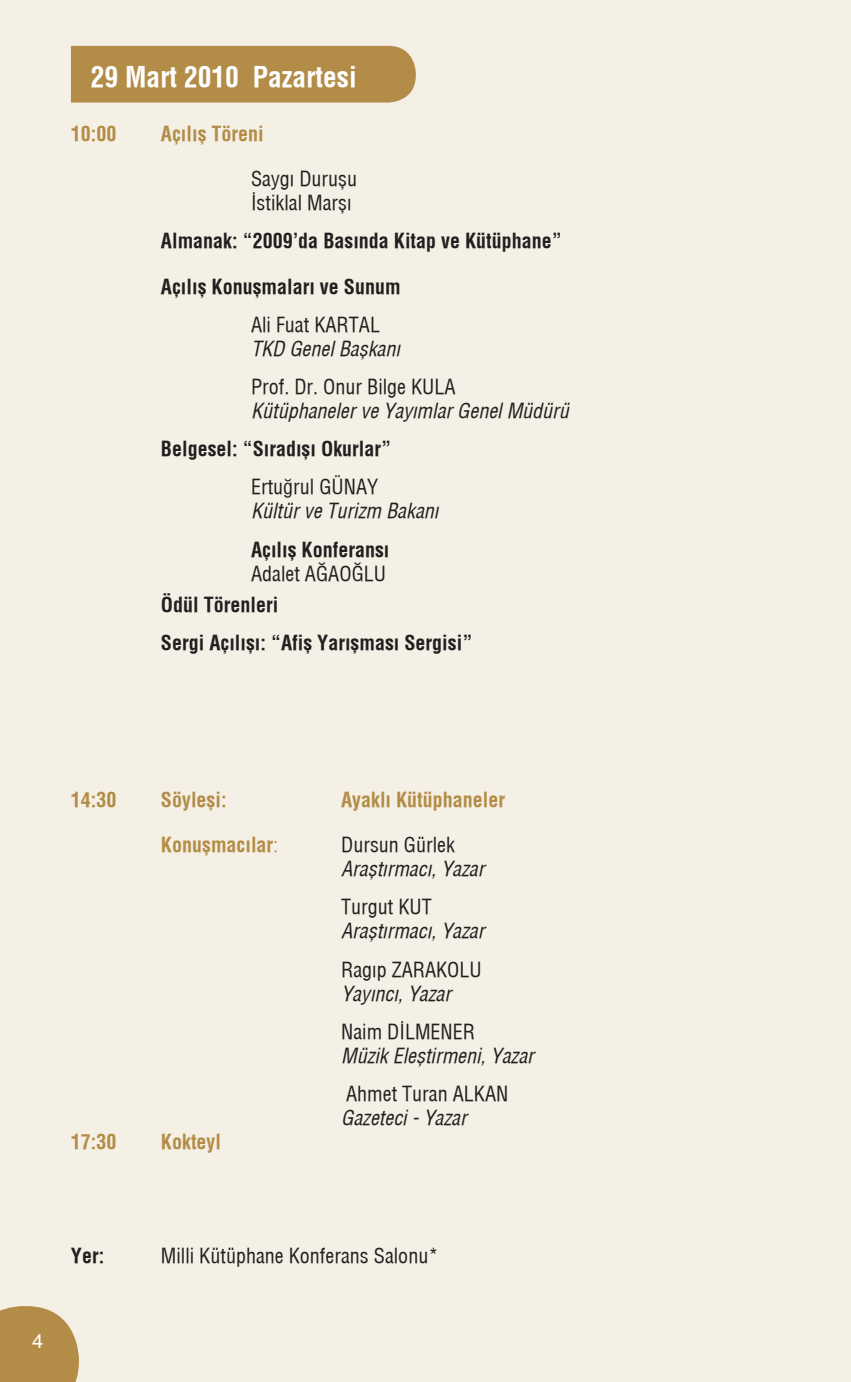
<style>
.page{position:relative;width:851px;height:1382px;background:#fff}
.page>*{position:absolute;margin:0;border:0;box-sizing:border-box;transform-origin:0 0}
.t1{font:700 27.5px "Helvetica Condens";color:#fff}
.t2{font:20px/24px "Helvetica Condensed";color:#231f20}
.t3{font:700 20px/38.2px "Helvetica Condens";color:#231f20}
.t4{font:italic condensed 20px "Helvetica";color:#231f20}
.t5{font:700 20px "Helvetica Condens";color:#b38d47}
.t6{font:20px "Helvetica";color:#fff}
.s1{font-family:"Helvetica Condensed";font-weight:400}
</style>
<div class="page">
<div style="left:0;top:0;width:850px;height:1382px;background:#f5f0e5"></div>
<svg style="left:0;top:1306px;width:79px;height:76px;background:#b99757"></svg>
<hr style="left:850px;top:0;width:1px;height:1382px;background:#f5f0e5">
<div style="left:71px;top:46px;width:345px;height:57px;background:#b38d47"></div>
<h1 class="t1" style="left:91px;top:61px;width:267px">29 Mart 2010 Pazartesi</h1>
<p class="t5" style="left:71px;top:122px;width:47px">10:00</p>
<p class="t5" style="left:161px;top:122px;width:104px">Açılış Töreni</p>
<p class="t2" style="left:251px;top:167px;width:108px">Saygı Duruşu<br>İstiklal Marşı</p>
<p class="t3" style="left:161px;top:222px;width:402px">Almanak: “2009’da Basında Kitap ve Kütüphane”</p>
<p class="t3" style="left:161px;top:267px;width:241px">Açılış Konuşmaları ve Sunum</p>
<p class="t2" style="left:251px;top:312px;width:130px">Ali Fuat KARTAL</p>
<p class="t4" style="left:251px;top:336px;width:150px">TKD Genel Başkanı</p>
<p class="t2" style="left:251px;top:374px;width:206px">Prof. Dr. Onur Bilge KULA</p>
<p class="t4" style="left:251px;top:398px;width:319px">Kütüphaneler ve Yayımlar Genel Müdürü</p>
<p class="t3" style="left:161px;top:430px;width:231px">Belgesel: “Sıradışı Okurlar”</p>
<p class="t2" style="left:251px;top:475px;width:129px">Ertuğrul GÜNAY</p>
<p class="t4" style="left:251px;top:499px;width:189px">Kültür ve Turizm Bakanı</p>
<p class="t3" style="left:251px;top:530px;width:140px">Açılış Konferansı</p>
<p class="t2" style="left:251px;top:561px;width:136px">Adalet AĞAOĞLU</p>
<p class="t3" style="left:161px;top:585px;width:313px">Ödül Törenleri<br>Sergi Açılışı: “Afiş Yarışması Sergisi”</p>
<p class="t5" style="left:71px;top:787px;width:47px">14:30</p>
<p class="t5" style="left:161px;top:787px;width:67px">Söyleşi:</p>
<p class="t5" style="left:341px;top:787px;width:165px">Ayaklı Kütüphaneler</p>
<p class="t5" style="left:161px;top:833px;width:119px">Konuşmacılar<span class="s1">:</span></p>
<p class="t2" style="left:341px;top:832px;width:115px">Dursun Gürlek</p>
<p class="t4" style="left:341px;top:856px;width:145px">Araştırmacı, Yazar</p>
<p class="t2" style="left:341px;top:895px;width:92px">Turgut KUT</p>
<p class="t4" style="left:341px;top:918px;width:145px">Araştırmacı, Yazar</p>
<p class="t2" style="left:341px;top:957px;width:142px">Ragıp ZARAKOLU</p>
<p class="t4" style="left:341px;top:981px;width:111px">Yayıncı, Yazar</p>
<p class="t2" style="left:341px;top:1019px;width:135px">Naim DİLMENER</p>
<p class="t4" style="left:341px;top:1043px;width:194px">Müzik Eleştirmeni, Yazar</p>
<p class="t2" style="left:346px;top:1081px;width:164px">Ahmet Turan ALKAN</p>
<p class="t4" style="left:341px;top:1105px;width:127px">Gazeteci - Yazar</p>
<p class="t5" style="left:71px;top:1129px;width:47px">17:30</p>
<p class="t5" style="left:161px;top:1129px;width:61px">Kokteyl</p>
<p class="t6" style="left:32px;top:1324px;width:13px">4</p>
<p class="t3" style="left:71px;top:1237px;width:35px">Yer:</p>
<p class="t2" style="left:161px;top:1244px;width:279px">Milli Kütüphane Konferans Salonu*</p>
</div>
